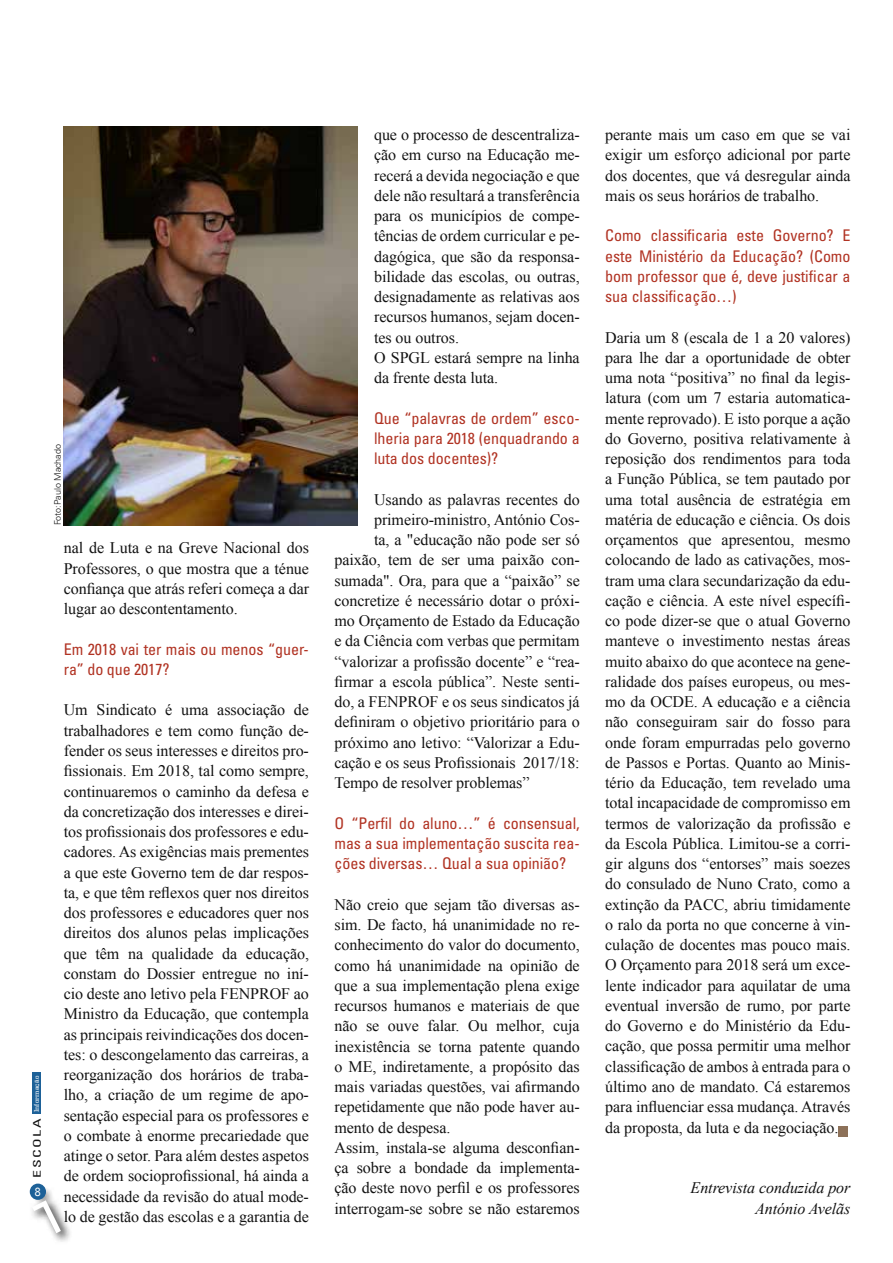
<style>
.page{position:relative;width:893px;height:1263px;background:#fff}
.page>*{position:absolute;margin:0;border:0;box-sizing:border-box;transform-origin:0 0}
.t1{font:16.05px/20.2px "Times New Roman";letter-spacing:-.005em;color:#121212;text-align:justify}
.t2{font:condensed 16.05px/20.2px "Univers";letter-spacing:-.005em;color:#b13323;text-align:justify}
.t3{font:italic 16.05px/20.2px "Times New Roman";letter-spacing:-.005em;color:#121212;text-align:right}
.t4{font:12px "Andale Mono";color:#fff}
.t5{font:condensed 10.5px "Univers";letter-spacing:.1em;color:#121212;scale:1.5 1}
.t6{font:300 9px "Univers";color:#121212}
.t7{font:6.75px "Civic";letter-spacing:.01em;color:#fff;scale:1.33 1}
</style>
<div class="page">
<div style="left:32px;top:1073px;width:9px;height:42px;background:#1d6198"></div>
<svg style="left:29px;top:1186px;width:41px;height:56px"></svg>
<svg style="left:32px;top:1189px;width:29px;height:44px"></svg>
<div style="left:30px;top:1183px;width:16px;height:17px;background:#1d6198;border-radius:50%"></div>
<div style="left:838px;top:1126px;width:10px;height:11px;background:#8d7159"></div>
<img style="left:64px;top:126px;width:293px;height:399px">
<p class="t7" style="left:33px;top:1112px;width:29px;rotate:-90deg">Informação</p>
<p class="t5" style="left:30px;top:1178px;width:41px;rotate:-90deg">ESCOLA</p>
<p class="t4" style="left:34px;top:1184px;width:9px">8</p>
<p class="t6" style="left:52px;top:525px;width:82px;rotate:-90deg">Foto:Paulo Machado</p>
<p class="t1" style="left:64px;top:538px;width:247px">nal de Luta e na Greve Nacional dos Professores, o que mostra que a ténue confiança que atrás referi começa a dar lugar ao descontentamento.</p>
<p class="t2" style="left:64px;top:639px;width:247px">Em 2018 vai ter mais ou menos “guer&shy;ra” do que 2017?</p>
<p class="t1" style="left:64px;top:700px;width:247px">Um Sindicato é uma associação de trabalhadores e tem como função de&shy;fender os seus interesses e direitos pro&shy;fissionais. Em 2018, tal como sempre, continuaremos o caminho da defesa e da concretização dos interesses e direi&shy;tos profissionais dos professores e edu&shy;cadores. As exigências mais prementes a que este Governo tem de dar respos&shy;ta, e que têm reflexos quer nos direitos dos professores e educadores quer nos direitos dos alunos pelas implicações que têm na qualidade da educação, constam do Dossier entregue no iní&shy;cio deste ano letivo pela FENPROF ao Ministro da Educação, que contempla as principais reivindicações dos docen&shy;tes: o descongelamento das carreiras, a reorganização dos horários de traba&shy;lho, a criação de um regime de apo&shy;sentação especial para os professores e o combate à enorme precariedade que atinge o setor. Para além destes aspetos de ordem socioprofissional, há ainda a necessidade da revisão do atual mode&shy;lo de gestão das escolas e a garantia de</p>
<p class="t1" style="left:374px;top:124px;width:207px;text-align:left">que o processo de descentraliza&shy;ção em curso na Educação me&shy;recerá a devida negociação e que dele não resultará a transferência para os municípios de compe&shy;tências de ordem curricular e pe&shy;dagógica, que são da responsa&shy;bilidade das escolas, ou outras, designadamente as relativas aos recursos humanos, sejam docen&shy;tes ou outros.<br>O SPGL estará sempre na linha da frente desta luta.</p>
<p class="t2" style="left:374px;top:408px;width:207px">Que “palavras de ordem” esco&shy;lheria para 2018 (enquadrando a luta dos docentes)?</p>
<p class="t1" style="left:374px;top:489px;width:207px">Usando as palavras recentes do</p>
<p class="t1" style="left:374px;top:509px;width:207px">primeiro-ministro, António Cos-</p>
<p class="t1" style="left:374px;top:529px;width:207px">ta, a "educação não pode ser só</p>
<p class="t1" style="left:334px;top:550px;width:247px">paixão, tem de ser uma paixão con-</p>
<p class="t1" style="left:334px;top:570px;width:247px">sumada". Ora, para que a “paixão” se</p>
<p class="t1" style="left:334px;top:590px;width:247px">concretize é necessário dotar o próxi-</p>
<p class="t1" style="left:334px;top:610px;width:247px">mo Orçamento de Estado da Educação</p>
<p class="t1" style="left:334px;top:631px;width:247px">e da Ciência com verbas que permitam</p>
<p class="t1" style="left:334px;top:651px;width:247px">“valorizar a profissão docente” e “rea-</p>
<p class="t1" style="left:334px;top:671px;width:247px">firmar a escola pública”. Neste senti-</p>
<p class="t1" style="left:334px;top:691px;width:247px">do, a FENPROF e os seus sindicatos já</p>
<p class="t1" style="left:334px;top:712px;width:247px">definiram o objetivo prioritário para o</p>
<p class="t1" style="left:334px;top:732px;width:247px">próximo ano letivo: “Valorizar a Edu-</p>
<p class="t1" style="left:334px;top:752px;width:247px">cação e os seus Profissionais 2017/18:</p>
<p class="t1" style="left:334px;top:772px;width:197px">Tempo de resolver problemas”</p>
<p class="t2" style="left:334px;top:813px;width:247px">O “Perfil do aluno…” é consensual, mas a sua implementação suscita rea&shy;ções diversas… Qual a sua opinião?</p>
<p class="t1" style="left:334px;top:894px;width:247px;text-align:left">Não creio que sejam tão diversas as&shy;sim. De facto, há unanimidade no re&shy;conhecimento do valor do documento, como há unanimidade na opinião de que a sua implementação plena exige recursos humanos e materiais de que não se ouve falar. Ou melhor, cuja inexistência se torna patente quando o ME, indiretamente, a propósito das mais variadas questões, vai afirmando repetidamente que não pode haver au&shy;mento de despesa.<br>Assim, instala-se alguma desconfian&shy;ça sobre a bondade da implementa&shy;ção deste novo perfil e os professores interrogam-se sobre se não estaremos</p>
<p class="t1" style="left:605px;top:124px;width:247px">perante mais um caso em que se vai exigir um esforço adicional por parte dos docentes, que vá desregular ainda mais os seus horários de trabalho.</p>
<p class="t2" style="left:605px;top:225px;width:247px">Como classificaria este Governo? E este Ministério da Educação? (Como bom professor que é, deve justificar a sua classificação…)</p>
<p class="t1" style="left:605px;top:327px;width:247px">Daria um 8 (escala de 1 a 20 valores) para lhe dar a oportunidade de obter uma nota “positiva” no final da legis&shy;latura (com um 7 estaria automatica&shy;mente reprovado). E isto porque a ação do Governo, positiva relativamente à reposição dos rendimentos para toda a Função Pública, se tem pautado por uma total ausência de estratégia em matéria de educação e ciência. Os dois orçamentos que apresentou, mesmo colocando de lado as cativações, mos&shy;tram uma clara secundarização da edu&shy;cação e ciência. A este nível específi&shy;co pode dizer-se que o atual Governo manteve o investimento nestas áreas muito abaixo do que acontece na gene&shy;ralidade dos países europeus, ou mes&shy;mo da OCDE. A educação e a ciência não conseguiram sair do fosso para onde foram empurradas pelo governo de Passos e Portas. Quanto ao Minis&shy;tério da Educação, tem revelado uma total incapacidade de compromisso em termos de valorização da profissão e da Escola Pública. Limitou-se a corri&shy;gir alguns dos “entorses” mais soezes do consulado de Nuno Crato, como a extinção da PACC, abriu timidamente o ralo da porta no que concerne à vin&shy;culação de docentes mas pouco mais.<br>O Orçamento para 2018 será um exce&shy;lente indicador para aquilatar de uma eventual inversão de rumo, por parte do Governo e do Ministério da Edu&shy;cação, que possa permitir uma melhor classificação de ambos à entrada para o último ano de mandato. Cá estaremos para influenciar essa mudança. Através da proposta, da luta e da negociação.</p>
<p class="t3" style="left:691px;top:1177px;width:161px">Entrevista conduzida por<br>António Avelãs</p>
</div>
